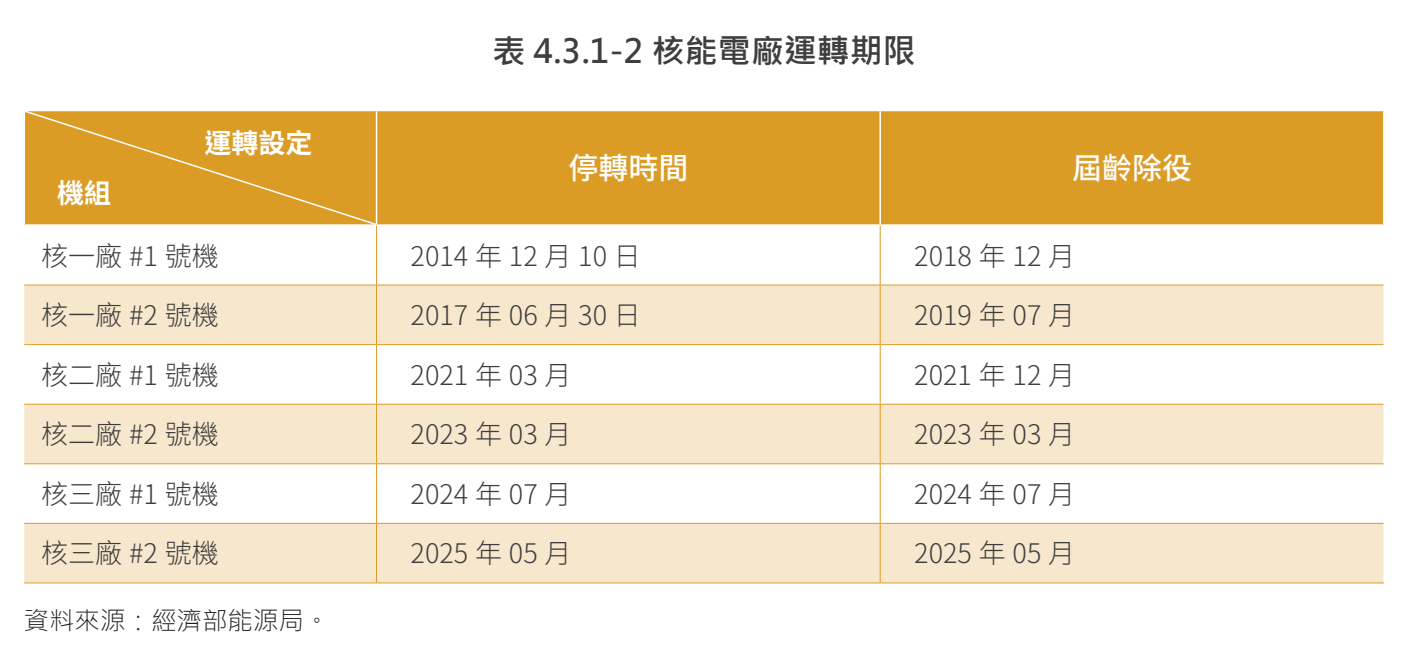
<style>
.page{position:relative;width:1406px;height:671px;background:#fff}
.page>*{position:absolute;margin:0;border:0;box-sizing:border-box;transform-origin:0 0}
.t1{font:700 33px "Microsoft Jheng Hei";color:#3e3e3f}
.t2{font:500 30px "Noto Sans CJ Ktc";color:#fff}
.t3{font:300 27px "Noto Sans CJ Ktc";color:#3e3e3f}
.t4{font:700 27px "Noto Sans CJ Ktc";color:#fff}
.t5{font:300 25.5px "Microsoft Jheng Hei";color:#231f20}
</style>
<div class="page">
<div style="left:377px;top:111px;width:1006px;height:113px;background:#db9c26"></div>
<svg style="left:24px;top:285px;width:1359px;height:297px;fill:#f7e7cc"></svg>
<hr style="left:879px;top:111px;width:2px;height:113px;background:#fff">
<hr style="left:376px;top:226px;width:1px;height:58px;background:#db9c26">
<hr style="left:879px;top:226px;width:1px;height:58px;background:#db9c26">
<hr style="left:24px;top:284px;width:352px;height:1px;background:#db9c26">
<hr style="left:376px;top:284px;width:504px;height:1px;background:#db9c26">
<hr style="left:376px;top:285px;width:1px;height:59px;background:#db9c26">
<hr style="left:880px;top:284px;width:503px;height:1px;background:#db9c26">
<hr style="left:879px;top:285px;width:1px;height:59px;background:#db9c26">
<hr style="left:24px;top:344px;width:352px;height:1px;background:#db9c26">
<hr style="left:376px;top:344px;width:504px;height:1px;background:#db9c26">
<hr style="left:376px;top:345px;width:1px;height:58px;background:#db9c26">
<hr style="left:880px;top:344px;width:503px;height:1px;background:#db9c26">
<hr style="left:879px;top:345px;width:1px;height:58px;background:#db9c26">
<hr style="left:24px;top:403px;width:352px;height:1px;background:#db9c26">
<hr style="left:376px;top:403px;width:504px;height:1px;background:#db9c26">
<hr style="left:376px;top:404px;width:1px;height:59px;background:#db9c26">
<hr style="left:880px;top:403px;width:503px;height:1px;background:#db9c26">
<hr style="left:879px;top:404px;width:1px;height:59px;background:#db9c26">
<hr style="left:24px;top:463px;width:352px;height:1px;background:#db9c26">
<hr style="left:376px;top:463px;width:504px;height:1px;background:#db9c26">
<hr style="left:376px;top:464px;width:1px;height:59px;background:#db9c26">
<hr style="left:880px;top:463px;width:503px;height:1px;background:#db9c26">
<hr style="left:879px;top:464px;width:1px;height:59px;background:#db9c26">
<hr style="left:24px;top:522px;width:352px;height:1px;background:#db9c26">
<hr style="left:376px;top:522px;width:504px;height:1px;background:#db9c26">
<hr style="left:376px;top:523px;width:1px;height:59px;background:#db9c26">
<hr style="left:880px;top:522px;width:503px;height:1px;background:#db9c26">
<hr style="left:879px;top:523px;width:1px;height:59px;background:#db9c26">
<hr style="left:24px;top:582px;width:352px;height:1px;background:#db9c26">
<hr style="left:376px;top:582px;width:504px;height:1px;background:#db9c26">
<hr style="left:880px;top:582px;width:504px;height:1px;background:#db9c26">
<div style="left:25px;top:111px;width:351px;height:113px;background:#db9c26"></div>
<p class="t4" style="left:57px;top:178px;width:56px">機組</p>
<p class="t4" style="left:204px;top:128px;width:109px">運轉設定</p>
<p class="t1" style="left:492px;top:30px;width:425px">表 4.3.1-2 核能電廠運轉期限</p>
<p class="t2" style="left:568px;top:151px;width:121px">停轉時間</p>
<p class="t2" style="left:1072px;top:151px;width:121px">屆齡除役</p>
<p class="t3" style="left:41px;top:240px;width:179px">核一廠 #1 號機</p>
<p class="t3" style="left:410px;top:240px;width:232px">2014 年 12 月 10 日</p>
<p class="t3" style="left:914px;top:240px;width:162px">2018 年 12 月</p>
<p class="t3" style="left:41px;top:300px;width:179px">核一廠 #2 號機</p>
<p class="t3" style="left:410px;top:300px;width:232px">2017 年 06 月 30 日</p>
<p class="t3" style="left:914px;top:300px;width:162px">2019 年 07 月</p>
<p class="t3" style="left:41px;top:359px;width:179px">核二廠 #1 號機</p>
<p class="t3" style="left:410px;top:359px;width:162px">2021 年 03 月</p>
<p class="t3" style="left:914px;top:359px;width:162px">2021 年 12 月</p>
<p class="t3" style="left:41px;top:419px;width:179px">核二廠 #2 號機</p>
<p class="t3" style="left:410px;top:419px;width:162px">2023 年 03 月</p>
<p class="t3" style="left:914px;top:419px;width:162px">2023 年 03 月</p>
<p class="t3" style="left:41px;top:478px;width:179px">核三廠 #1 號機</p>
<p class="t3" style="left:410px;top:478px;width:162px">2024 年 07 月</p>
<p class="t3" style="left:914px;top:478px;width:162px">2024 年 07 月</p>
<p class="t3" style="left:41px;top:538px;width:179px">核三廠 #2 號機</p>
<p class="t3" style="left:410px;top:538px;width:162px">2025 年 05 月</p>
<p class="t3" style="left:914px;top:538px;width:162px">2025 年 05 月</p>
<p class="t5" style="left:24px;top:604px;width:307px">資料來源：經濟部能源局。</p>
</div>
